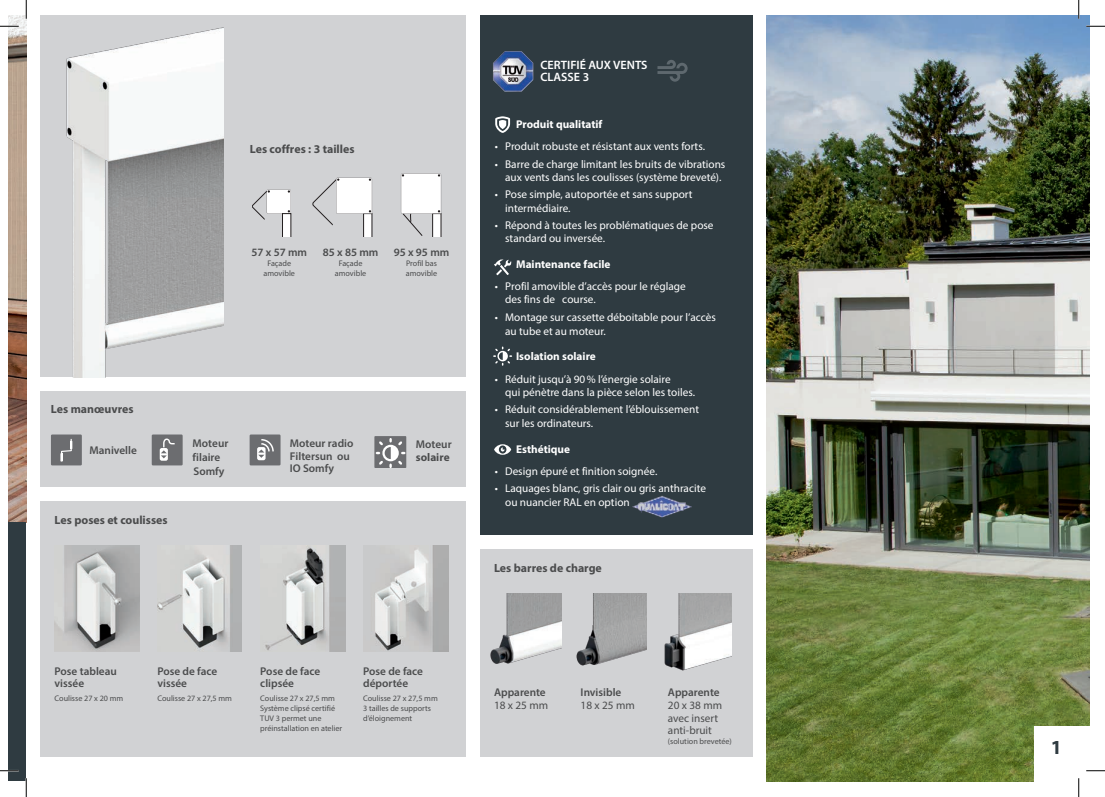
<style>
.page{position:relative;width:1105px;height:797px;background:#fff}
.page>*{position:absolute;margin:0;border:0;box-sizing:border-box;transform-origin:0 0}
.t1{font:700 20px "Myriad Pro";color:#2f3b41}
.t2{font:600 12.12px/12.1px "Myriad Pro";color:#fff}
.t3{font:700 11.88px "Myriad Pro";color:#4b4c4d}
.t4{font:11.25px/13.5px "Myriad Pro";color:#fff}
.t5{font:600 11.25px/12.5px "Myriad Pro";color:#4b4c4d}
.t6{font:700 11.25px "Myriad Pro";color:#fff}
.t7{font:11.25px/12.5px "Myriad Pro";color:#4b4c4d}
.t8{font:11.25px "Myriad Pro";letter-spacing:.105em;color:#4b4c4d}
.t9{font:700 11.25px "Myriad Pro";color:#4b4c4d}
.t10{font:8.12px/10px "Myriad Pro";color:#4b4c4d}
</style>
<div class="page">
<div style="left:40px;top:391px;width:426px;height:96px;background:#d1d2d4"></div>
<div style="left:40px;top:501px;width:426px;height:255px;background:#d1d2d4"></div>
<div style="left:480px;top:549px;width:273px;height:207px;background:#d1d2d4"></div>
<div style="left:480px;top:16px;width:273px;height:519px;background:#2f3b41"></div>
<div style="left:40px;top:16px;width:426px;height:361px;background:#d1d2d4"></div>
<img style="left:767px;top:16px;width:322px;height:765px">
<img style="left:9px;top:16px;width:17px;height:506px">
<div style="left:9px;top:522px;width:17px;height:259px;background:#2f3b41"></div>
<img style="left:632px;top:495px;width:59px;height:22px">
<img style="left:490px;top:593px;width:71px;height:71px">
<img style="left:576px;top:593px;width:70px;height:73px">
<img style="left:664px;top:593px;width:68px;height:78px">
<img style="left:66px;top:27px;width:157px;height:350px">
<img style="left:55px;top:545px;width:85px;height:107px">
<img style="left:157px;top:545px;width:85px;height:107px">
<img style="left:265px;top:545px;width:80px;height:107px">
<img style="left:363px;top:545px;width:85px;height:107px">
<svg style="left:252px;top:189px;width:39px;height:47px"></svg>
<svg style="left:495px;top:116px;width:15px;height:17px"></svg>
<svg style="left:494px;top:259px;width:17px;height:16px"></svg>
<svg style="left:493px;top:346px;width:19px;height:20px"></svg>
<svg style="left:494px;top:444px;width:17px;height:11px"></svg>
<img style="left:493px;top:51px;width:40px;height:41px">
<svg style="left:657px;top:60px;width:31px;height:22px"></svg>
<svg style="left:312px;top:178px;width:60px;height:58px"></svg>
<svg style="left:401px;top:173px;width:40px;height:63px"></svg>
<div style="left:1034px;top:725px;width:55px;height:56px;background:#fff"></div>
<svg style="left:0;top:25px;width:19px;height:2px"></svg>
<svg style="left:1086px;top:25px;width:19px;height:2px"></svg>
<svg style="left:0;top:770px;width:19px;height:1px"></svg>
<svg style="left:1086px;top:770px;width:19px;height:1px"></svg>
<svg style="left:25px;top:0;width:2px;height:19px"></svg>
<svg style="left:25px;top:778px;width:2px;height:19px"></svg>
<svg style="left:1078px;top:0;width:1px;height:19px"></svg>
<svg style="left:1078px;top:778px;width:1px;height:19px"></svg>
<svg style="left:51px;top:434px;width:31px;height:31px"></svg>
<svg style="left:250px;top:434px;width:31px;height:31px"></svg>
<svg style="left:152px;top:434px;width:31px;height:31px"></svg>
<svg style="left:374px;top:436px;width:32px;height:32px"></svg>
<p class="t3" style="left:51px;top:401px;width:84px">Les manœuvres</p>
<p class="t3" style="left:250px;top:141px;width:106px">Les coffres : 3 tailles</p>
<p class="t5" style="left:251px;top:246px;width:57px">57 x 57 mm</p>
<p class="t10" style="left:263px;top:258px;width:33px;text-align:center">Façade amovible</p>
<p class="t5" style="left:323px;top:246px;width:57px">85 x 85 mm</p>
<p class="t10" style="left:335px;top:258px;width:33px;text-align:center">Façade amovible</p>
<p class="t5" style="left:394px;top:246px;width:57px">95 x 95 mm</p>
<p class="t10" style="left:406px;top:258px;width:33px">Profil bas amovible</p>
<p class="t5" style="left:290px;top:437px;width:65px">Moteur radio<br>Filtersun ou<br>IO Somfy</p>
<p class="t5" style="left:89px;top:443px;width:49px">Manivelle</p>
<p class="t5" style="left:193px;top:436px;width:37px;line-height:13.8px">Moteur filaire<br>Somfy</p>
<p class="t5" style="left:416px;top:438px;width:37px">Moteur</p>
<p class="t9" style="left:416px;top:450px;width:35px">solaire</p>
<p class="t3" style="left:55px;top:512px;width:115px">Les poses et coulisses</p>
<p class="t5" style="left:55px;top:664px;width:64px">Pose tableau vissée</p>
<p class="t10" style="left:55px;top:692px;width:70px">Coulisse 27 x 20 mm</p>
<p class="t5" style="left:157px;top:664px;width:61px">Pose de face vissée</p>
<p class="t10" style="left:157px;top:692px;width:76px">Coulisse 27 x 27,5 mm</p>
<p class="t5" style="left:260px;top:664px;width:61px">Pose de face clipsée</p>
<p class="t10" style="left:260px;top:692px;width:83px">Coulisse 27 x 27,5 mm<br>Système clipsé certifié<br>TUV 3 permet une préinstallation en atelier</p>
<p class="t5" style="left:363px;top:664px;width:61px">Pose de face déportée</p>
<p class="t10" style="left:363px;top:692px;width:76px">Coulisse 27 x 27,5 mm<br>3 tailles de supports d’éloignement</p>
<p class="t2" style="left:540px;top:59px;width:109px">CERTIFIÉ AUX VENTS<br>CLASSE 3</p>
<p class="t6" style="left:516px;top:117px;width:88px">Produit qualitatif</p>
<p class="t4" style="left:495px;top:140px;width:212px">• Produit robuste et résistant aux vents forts.</p>
<p class="t4" style="left:495px;top:157px;width:232px;text-align:center">• Barre de charge limitant les bruits de vibrations aux vents dans les coulisses (système breveté).</p>
<p class="t4" style="left:505px;top:187px;width:189px;text-indent:-10px">• Pose simple, autoportée et sans support intermédiaire.</p>
<p class="t4" style="left:505px;top:218px;width:210px;text-indent:-10px">• Répond à toutes les problématiques de pose standard ou inversée.</p>
<p class="t6" style="left:516px;top:257px;width:96px">Maintenance facile</p>
<p class="t4" style="left:505px;top:280px;width:182px;line-height:13px;text-indent:-10px">• Profil amovible d’accès pour le réglage des fins de course.</p>
<p class="t4" style="left:505px;top:310px;width:212px;text-indent:-10px">• Montage sur cassette déboitable pour l’accès au tube et au moteur.</p>
<p class="t6" style="left:516px;top:349px;width:81px">Isolation solaire</p>
<p class="t4" style="left:505px;top:372px;width:191px;text-indent:-10px">• Réduit jusqu’à 90% l’énergie solaire<br>qui pénètre dans la pièce selon les toiles.</p>
<p class="t4" style="left:505px;top:402px;width:195px;text-indent:-10px">• Réduit considérablement l’éblouissement sur les ordinateurs.</p>
<p class="t6" style="left:516px;top:441px;width:55px">Esthétique</p>
<p class="t4" style="left:495px;top:464px;width:164px">• Design épuré et finition soignée.</p>
<p class="t4" style="left:505px;top:481px;width:202px;text-indent:-10px">• Laquages blanc, gris clair ou gris anthracite ou nuancier RAL en option</p>
<p class="t3" style="left:494px;top:560px;width:109px">Les barres de charge</p>
<p class="t5" style="left:494px;top:685px;width:53px">Apparente</p>
<p class="t8" style="left:494px;top:698px;width:56px">18x25mm</p>
<p class="t5" style="left:581px;top:685px;width:42px">Invisible</p>
<p class="t8" style="left:581px;top:698px;width:56px">18x25mm</p>
<p class="t5" style="left:668px;top:685px;width:53px">Apparente</p>
<p class="t7" style="left:668px;top:699px;width:56px">20x38mm avec insert anti-bruit</p>
<p class="t10" style="left:668px;top:736px;width:65px">(solution brevetée)</p>
<h1 class="t1" style="left:1051px;top:734px;width:13px">1</h1>
</div>
